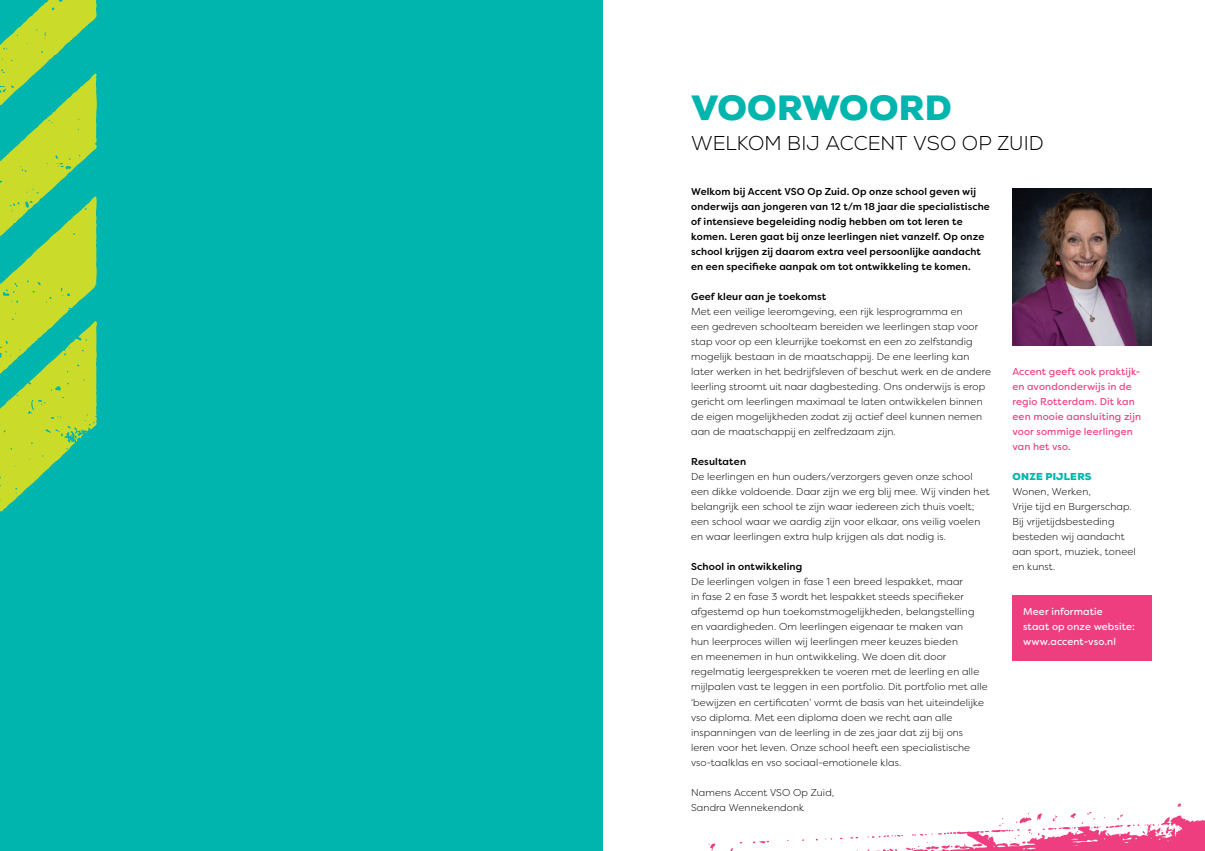
<style>
.page{position:relative;width:1205px;height:851px;background:#fff}
.page>*{position:absolute;margin:0;border:0;box-sizing:border-box;transform-origin:0 0}
.t1{font:900 35px "Nexa";letter-spacing:.01em;color:#00b5ad}
.t2{font:300 20px "Nexa";color:#000}
.t3{font:300 10px/15px "Filson Soft";letter-spacing:.01em;color:#000}
.t4{font:500 10px/15px "Filson Soft";letter-spacing:.015em;color:#000}
.t5{font:10px/15px "Filson Soft";letter-spacing:.01em;color:#ee3e80}
.t6{font:10px/15px "Filson Soft";letter-spacing:.01em;color:#fff}
.t7{font:900 10px "Nexa";letter-spacing:.03em;color:#00b5ad}
</style>
<div class="page">
<svg style="left:708px;top:803px;width:497px;height:48px"></svg>
<div style="left:0;top:0;width:602px;height:850px;background:#00b5ad"></div>
<svg style="left:0;top:0;width:97px;height:512px"></svg>
<img style="left:1012px;top:189px;width:140px;height:156px">
<div style="left:1012px;top:594px;width:140px;height:66px;background:#ee3e80"></div>
<h1 class="t1" style="left:692px;top:85px;width:261px">VOORWOORD</h1>
<h2 class="t2" style="left:691px;top:131px;width:354px">WELKOM BIJ ACCENT VSO OP ZUID</h2>
<p class="t4" style="left:691px;top:184px;width:300px">Welkom bij Accent VSO Op Zuid. Op onze school geven wij onderwijs aan jongeren van 12 t/m 18 jaar die specialistische of intensieve begeleiding nodig hebben om tot leren te komen. Leren gaat bij onze leerlingen niet vanzelf. Op onze school krijgen zij daarom extra veel persoonlijke aandacht en een specifieke aanpak om tot ontwikkeling te komen.</p>
<p class="t4" style="left:691px;top:289px;width:136px">Geef kleur aan je toekomst</p>
<p class="t3" style="left:691px;top:304px;width:302px">Met een veilige leeromgeving, een rijk lesprogramma en<br>een gedreven schoolteam bereiden we leerlingen stap voor stap voor op een kleurrijke toekomst en een zo zelfstandig mogelijk bestaan in de maatschappij. De ene leerling kan later werken in het bedrijfsleven of beschut werk en de andere leerling stroomt uit naar dagbesteding. Ons onderwijs is erop gericht om leerlingen maximaal te laten ontwikkelen binnen de eigen mogelijkheden zodat zij actief deel kunnen nemen aan de maatschappij en zelfredzaam zijn.</p>
<p class="t4" style="left:691px;top:454px;width:57px">Resultaten</p>
<p class="t3" style="left:691px;top:469px;width:300px">De leerlingen en hun ouders/verzorgers geven onze school een dikke voldoende. Daar zijn we erg blij mee. Wij vinden het belangrijk een school te zijn waar iedereen zich thuis voelt; een school waar we aardig zijn voor elkaar, ons veilig voelen en waar leerlingen extra hulp krijgen als dat nodig is.</p>
<p class="t4" style="left:691px;top:559px;width:113px">School in ontwikkeling</p>
<p class="t3" style="left:691px;top:574px;width:298px">De leerlingen volgen in fase 1 een breed lespakket, maar<br>in fase 2 en fase 3 wordt het lespakket steeds specifieker afgestemd op hun toekomstmogelijkheden, belangstelling en vaardigheden. Om leerlingen eigenaar te maken van<br>hun leerproces willen wij leerlingen meer keuzes bieden<br>en meenemen in hun ontwikkeling. We doen dit door regelmatig leergesprekken te voeren met de leerling en alle mijlpalen vast te leggen in een portfolio. Dit portfolio met alle ‘bewijzen en certificaten’ vormt de basis van het uiteindelijke vso diploma. Met een diploma doen we recht aan alle inspanningen van de leerling in de zes jaar dat zij bij ons leren voor het leven. Onze school heeft een specialistische vso-taalklas en vso sociaal-emotionele klas.</p>
<p class="t3" style="left:691px;top:784px;width:145px">Namens Accent VSO Op Zuid,<br>Sandra Wennekendonk</p>
<p class="t5" style="left:1012px;top:364px;width:130px">Accent geeft ook praktijk&shy;en avondonderwijs in de regio Rotterdam. Dit kan een mooie aansluiting zijn voor sommige leerlingen van het vso.</p>
<p class="t7" style="left:1012px;top:470px;width:81px">ONZE PIJLERS</p>
<p class="t3" style="left:1012px;top:484px;width:125px">Wonen, Werken,<br>Vrije tijd en Burgerschap.<br>Bij vrijetijdsbesteding besteden wij aandacht aan sport, muziek, toneel en kunst.</p>
<p class="t6" style="left:1023px;top:604px;width:113px">Meer informatie<br>staat op onze website: www.accent-vso.nl</p>
</div>
